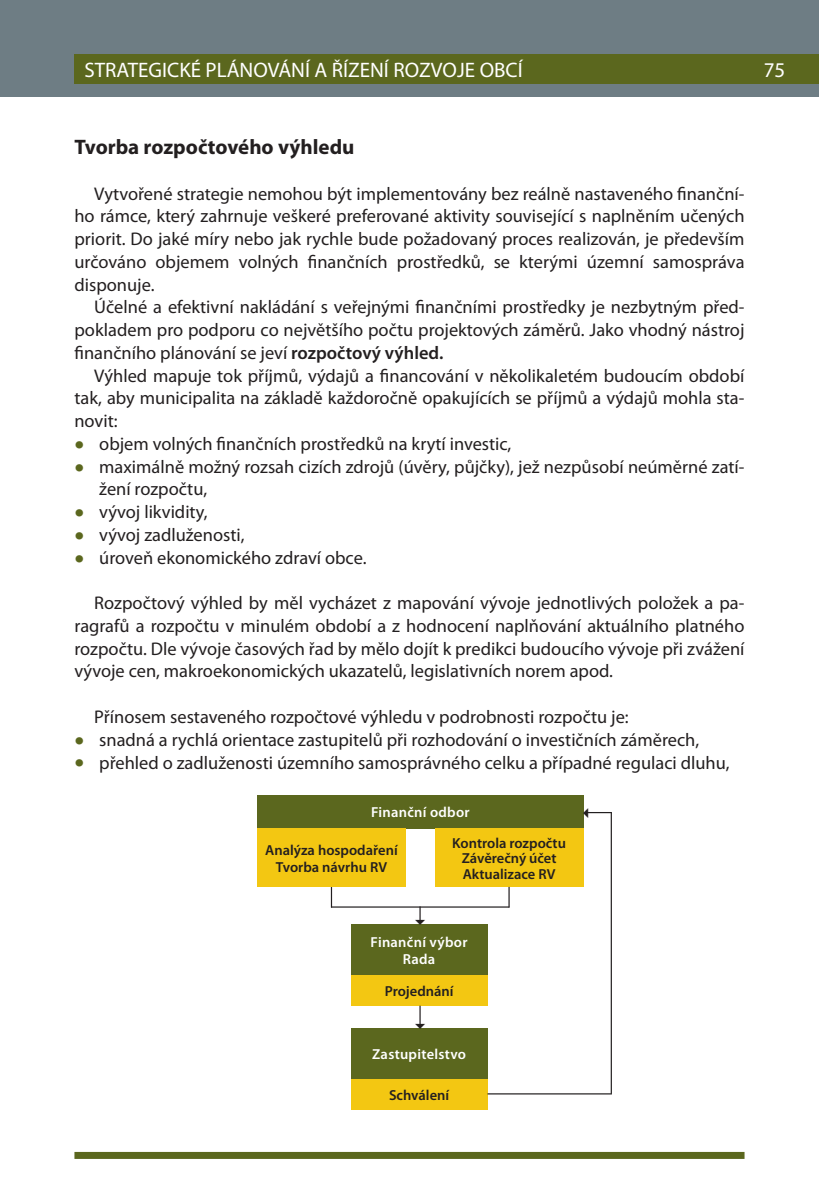
<style>
.page{position:relative;width:819px;height:1191px;background:#fff}
.page>*{position:absolute;margin:0;border:0;box-sizing:border-box;transform-origin:0 0}
.t1{font:21px "Myriad Pro";color:#fff}
.t2{font:700 21px "Myriad Pro";color:#231f20}
.t3{font:18.38px/22.8px "Myriad Pro";color:#231f20;text-align:justify}
.t4{font:600 14.53px/15.8px "Myriad Pro";color:#231f20;text-align:center}
.t5{font:600 14.53px/17.5px "Myriad Pro";letter-spacing:.02em;color:#fff;text-align:center}
.s1{font-weight:600}
.s2{font-size:35px;color:#5b671e}
</style>
<div class="page">
<div style="left:0;top:0;width:819px;height:96px;background:#6e7d84"></div>
<div style="left:74px;top:1152px;width:670px;height:7px;background:#5b671e"></div>
<div style="left:74px;top:54px;width:745px;height:30px;background:#5b671e"></div>
<div style="left:257px;top:795px;width:326px;height:33px;background:#5b671e"></div>
<div style="left:351px;top:925px;width:136px;height:50px;background:#5b671e"></div>
<div style="left:351px;top:1028px;width:136px;height:51px;background:#5b671e"></div>
<div style="left:257px;top:828px;width:148px;height:59px;background:#f3c712"></div>
<div style="left:351px;top:1078px;width:136px;height:31px;background:#f3c712"></div>
<div style="left:351px;top:975px;width:136px;height:30px;background:#f3c712"></div>
<div style="left:435px;top:828px;width:148px;height:59px;background:#f3c712"></div>
<hr style="left:331px;top:906px;width:178px;height:1px;background:#231f20">
<svg style="left:331px;top:887px;width:1px;height:19px"></svg>
<svg style="left:508px;top:887px;width:1px;height:20px"></svg>
<hr style="left:487px;top:1093px;width:125px;height:1px;background:#231f20">
<hr style="left:610px;top:812px;width:2px;height:281px;background:#231f20">
<svg style="left:583px;top:807px;width:29px;height:10px"></svg>
<svg style="left:415px;top:906px;width:10px;height:19px"></svg>
<svg style="left:415px;top:1005px;width:10px;height:23px"></svg>
<p class="t1" style="left:84px;top:57px;width:440px">STRATEGICKÉ PLÁNOVÁNÍ A ŘÍZENÍ ROZVOJE OBCÍ</p>
<p class="t1" style="left:763px;top:57px;width:23px">75</p>
<p class="t2" style="left:74px;top:133px;width:281px">Tvorba rozpočtového výhledu</p>
<p class="t3" style="left:74px;top:182px;width:671px;text-indent:20px">Vytvořené strategie nemohou být implementovány bez reálně nastaveného finanční&shy;ho rámce, který zahrnuje veškeré preferované aktivity související s naplněním učených priorit. Do jaké míry nebo jak rychle bude požadovaný proces realizován, je především určováno objemem volných finančních prostředků, se kterými územní samospráva disponuje.</p>
<p class="t3" style="left:74px;top:295px;width:671px;text-indent:20px">Účelné a efektivní nakládání s veřejnými finančními prostředky je nezbytným před&shy;pokladem pro podporu co největšího počtu projektových záměrů. Jako vhodný nástroj finančního plánování se jeví <span class="s1">rozpočtový výhled.</span></p>
<p class="t3" style="left:74px;top:364px;width:671px;text-indent:20px">Výhled mapuje tok příjmů, výdajů a financování v několikaletém budoucím období tak, aby municipalita na základě každoročně opakujících se příjmů a výdajů mohla sta&shy;novit:</p>
<p class="t3" style="left:74px;top:432px;width:438px"><span class="s2">•</span> objem volných finančních prostředků na krytí investic,</p>
<p class="t3" style="left:99px;top:455px;width:646px;text-indent:-25px"><span class="s2">•</span> maximálně možný rozsah cizích zdrojů (úvěry, půjčky), jež nezpůsobí neúměrné zatí&shy;žení rozpočtu,</p>
<p class="t3" style="left:74px;top:500px;width:135px"><span class="s2">•</span> vývoj likvidity,</p>
<p class="t3" style="left:74px;top:523px;width:172px"><span class="s2">•</span> vývoj zadluženosti,</p>
<p class="t3" style="left:74px;top:546px;width:293px"><span class="s2">•</span> úroveň ekonomického zdraví obce.</p>
<p class="t3" style="left:74px;top:591px;width:671px;text-indent:20px">Rozpočtový výhled by měl vycházet z mapování vývoje jednotlivých položek a pa&shy;ragrafů a rozpočtu v minulém období a z hodnocení naplňování aktuálního platného rozpočtu. Dle vývoje časových řad by mělo dojít k predikci budoucího vývoje při zvážení vývoje cen, makroekonomických ukazatelů, legislativních norem apod.</p>
<p class="t3" style="left:94px;top:705px;width:536px">Přínosem sestaveného rozpočtové výhledu v podrobnosti rozpočtu je:</p>
<p class="t3" style="left:74px;top:728px;width:626px"><span class="s2">•</span> snadná a rychlá orientace zastupitelů při rozhodování o investičních záměrech,</p>
<p class="t3" style="left:74px;top:750px;width:656px"><span class="s2">•</span> přehled o zadluženosti územního samosprávného celku a případné regulaci dluhu,</p>
<p class="t5" style="left:371px;top:803px;width:100px">Finanční odbor</p>
<p class="t4" style="left:265px;top:840px;width:134px;line-height:17.5px">Analýza hospodaření<br>Tvorba návrhu RV</p>
<p class="t4" style="left:452px;top:834px;width:115px">Kontrola rozpočtu<br>Závěrečný účet<br>Aktualizace RV</p>
<p class="t5" style="left:370px;top:932px;width:98px">Finanční výbor<br>Rada</p>
<p class="t4" style="left:384px;top:982px;width:70px">Projednání</p>
<p class="t5" style="left:372px;top:1045px;width:95px">Zastupitelstvo</p>
<p class="t4" style="left:389px;top:1086px;width:62px">Schválení</p>
</div>
